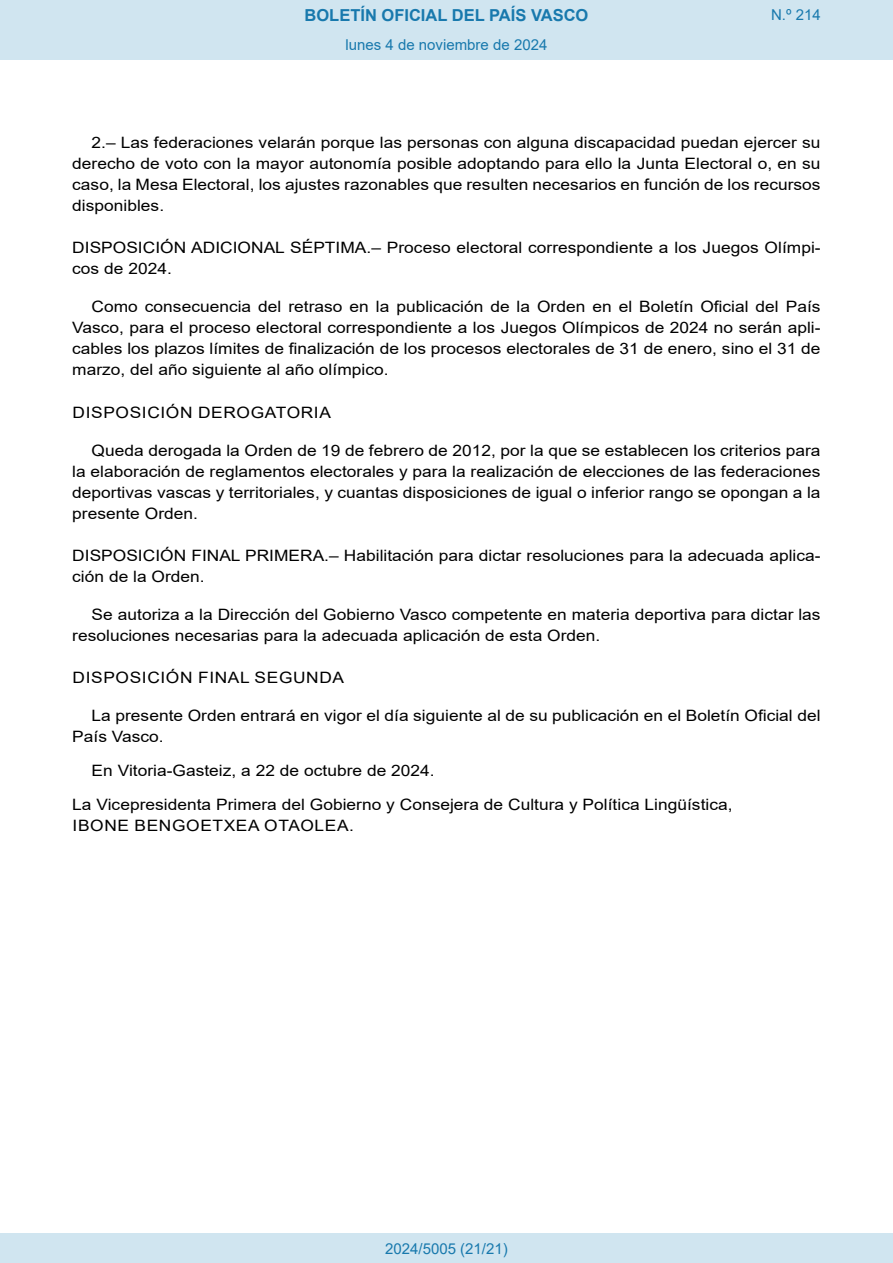
<style>
.page{position:relative;width:893px;height:1263px;background:#fff}
.page>*{position:absolute;margin:0;border:0;box-sizing:border-box;transform-origin:0 0}
.t1{font:700 16.5px "Arial";color:#1879ad}
.BOPVDetalle{font:15.6px/21px "Arial";color:#000;text-align:justify;scale:1.11 1}
.BOPVDisposicionTitulo{font:15.6px/21px "Arial";color:#000;scale:1.11 1}
.BOPVFirmaPuesto{font:15.6px "Arial";color:#000;scale:1.11 1}
.BOPVDisposicion{font:15.6px "Arial";letter-spacing:.035em;color:#000;scale:1.11 1}
.BOPVFirmaLugFec{font:15.6px "Arial";color:#000;scale:1.11 1}
.BOPVFirmaNombre{font:15.6px "Arial";letter-spacing:.035em;color:#000;scale:1.11 1}
.Paginacion_Centro{font:15px "Arial";color:#1879ad}
</style>
<div class="page">
<div style="left:0;top:0;width:893px;height:60px;background:#d0e5f0"></div>
<div style="left:0;top:1233px;width:893px;height:30px;background:#d0e5f0"></div>
<p class="t1" style="left:305px;top:3px;width:285px">BOLETÍN OFICIAL DEL PAÍS VASCO</p>
<p class="Paginacion_Centro" style="left:346px;top:35px;width:203px">lunes 4 de noviembre de 2024</p>
<p class="Paginacion_Centro" style="left:771px;top:5px;width:51px">N.º 214</p>
<p class="BOPVDetalle" style="left:72px;top:132px;width:676px;text-indent:19px">2.– Las federaciones velarán porque las personas con alguna discapacidad puedan ejercer su derecho de voto con la mayor autonomía posible adoptando para ello la Junta Electoral o, en su caso, la Mesa Electoral, los ajustes razonables que resulten necesarios en función de los recursos disponibles.</p>
<p class="BOPVDisposicionTitulo" style="left:72px;top:237px;width:676px">DISPOSICIÓN ADICIONAL SÉPTIMA.– Proceso electoral correspondiente a los Juegos Olímpi&shy;cos de 2024.</p>
<p class="BOPVDetalle" style="left:72px;top:296px;width:676px;text-indent:19px">Como consecuencia del retraso en la publicación de la Orden en el Boletín Oficial del País Vasco, para el proceso electoral correspondiente a los Juegos Olímpicos de 2024 no serán apli&shy;cables los plazos límites de finalización de los procesos electorales de 31 de enero, sino el 31 de marzo, del año siguiente al año olímpico.</p>
<p class="BOPVDisposicion" style="left:73px;top:401px;width:234px">DISPOSICIÓN DEROGATORIA</p>
<p class="BOPVDetalle" style="left:72px;top:440px;width:676px;text-indent:19px">Queda derogada la Orden de 19 de febrero de 2012, por la que se establecen los criterios para la elaboración de reglamentos electorales y para la realización de elecciones de las federaciones deportivas vascas y territoriales, y cuantas disposiciones de igual o inferior rango se opongan a la presente Orden.</p>
<p class="BOPVDisposicionTitulo" style="left:72px;top:545px;width:676px">DISPOSICIÓN FINAL PRIMERA.– Habilitación para dictar resoluciones para la adecuada aplica&shy;ción de la Orden.</p>
<p class="BOPVDetalle" style="left:72px;top:604px;width:676px;text-indent:19px">Se autoriza a la Dirección del Gobierno Vasco competente en materia deportiva para dictar las resoluciones necesarias para la adecuada aplicación de esta Orden.</p>
<p class="BOPVDisposicion" style="left:73px;top:667px;width:246px">DISPOSICIÓN FINAL SEGUNDA</p>
<p class="BOPVDetalle" style="left:72px;top:705px;width:676px;text-indent:19px">La presente Orden entrará en vigor el día siguiente al de su publicación en el Boletín Oficial del<br>País Vasco.</p>
<p class="BOPVFirmaLugFec" style="left:92px;top:760px;width:311px">En Vitoria-Gasteiz, a 22 de octubre de 2024.</p>
<p class="BOPVFirmaPuesto" style="left:72px;top:793px;width:596px">La Vicepresidenta Primera del Gobierno y Consejera de Cultura y Política Lingüística,</p>
<p class="BOPVFirmaNombre" style="left:73px;top:814px;width:255px">IBONE BENGOETXEA OTAOLEA.</p>
<p class="Paginacion_Centro" style="left:385px;top:1238px;width:124px">2024/5005 (21/21)</p>
</div>
